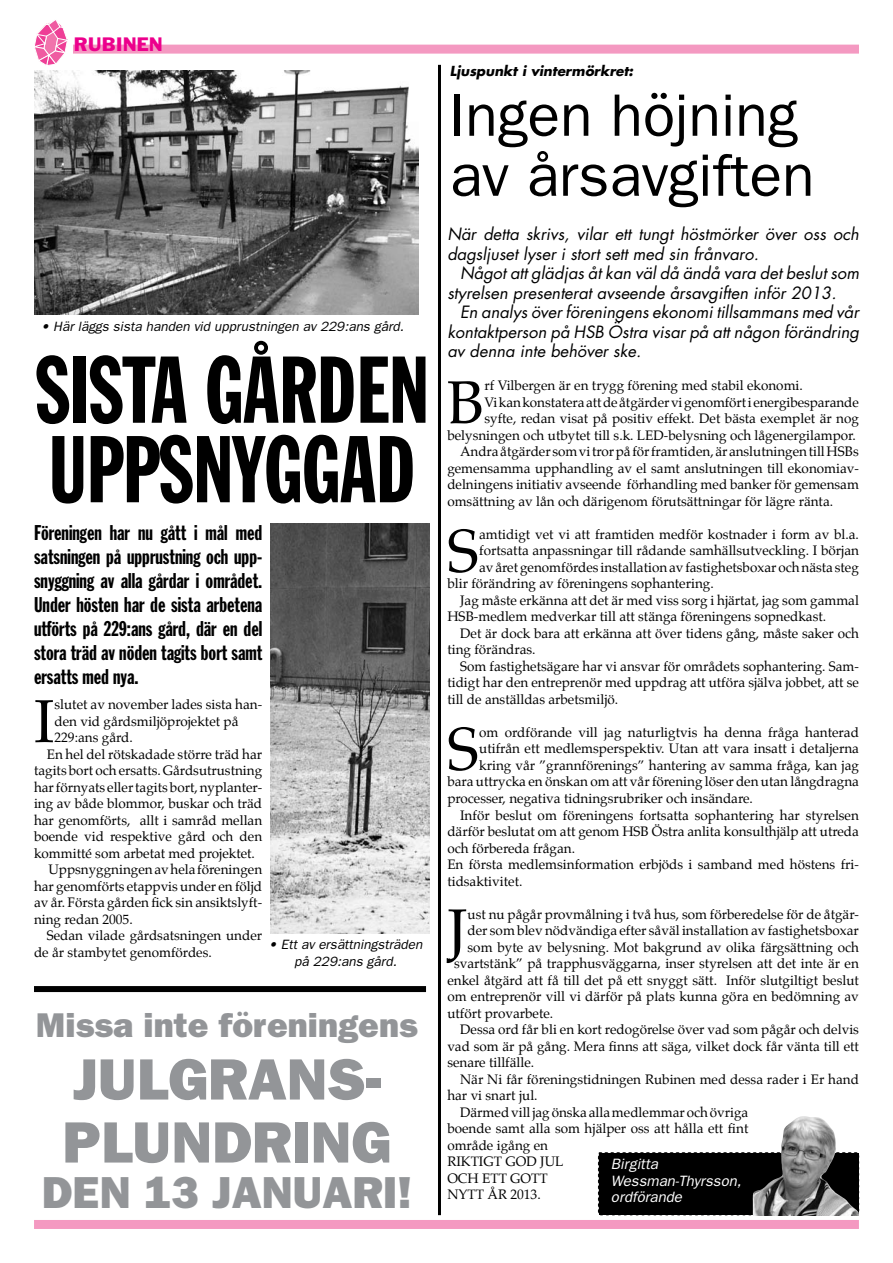
<style>
.page{position:relative;width:893px;height:1263px;background:#fff}
.page>*{position:absolute;margin:0;border:0;box-sizing:border-box;transform-origin:0 0}
.t1{font:93px/79.5px "Franklin Gothic Extra Cond";color:#000}
.t2{font:60.75px "Palatino";color:#000}
.t3{font:60px/60px "Franklin Gothic";color:#000}
.t4{font:800 58.5px/63px "Franklin Gothic";color:#939598}
.t5{font:800 45px "Franklin Gothic";color:#939598}
.t6{font:800 34.5px "Franklin Gothic";color:#939598}
.t7{font:21px/24px "Franklin Gothic Extra Cond";color:#000;text-align:justify}
.t8{font:18px "Franklin Gothic";color:#ec008c}
.t9{font:italic 16.5px/19.5px "Futura";color:#000}
.t10{font:italic 15px/16.5px "Franklin Gothic";color:#fff}
.t11{font:13.5px "Palatino";color:#000}
.t12{font:italic 13.5px/16.5px "Franklin Gothic";color:#000;text-align:center}
.t13{font:italic 700 13.5px "Futura";color:#000}
</style>
<div class="page">
<div style="left:598px;top:1152px;width:261px;height:64px;background:#000"></div>
<div style="left:34px;top:1220px;width:825px;height:9px;background:#f499c1"></div>
<div style="left:73px;top:45px;width:786px;height:9px;background:#f499c1"></div>
<svg style="left:34px;top:20px;width:34px;height:46px"></svg>
<hr style="left:438px;top:65px;width:3px;height:1150px;background:#000">
<img style="left:753px;top:1116px;width:106px;height:99px">
<img style="left:34px;top:70px;width:384px;height:245px">
<img style="left:271px;top:523px;width:158px;height:410px">
<div style="left:34px;top:986px;width:392px;height:6px;background:#000"></div>
<h3 class="t8" style="left:74px;top:33px;width:91px">RUBINEN</h3>
<p class="t12" style="left:41px;top:318px;width:364px">• Här läggs sista handen vid upprustningen av 229:ans gård.</p>
<h1 class="t1" style="left:36px;top:350px;width:395px">SISTA GÅRDEN<br>UPPSNYGGAD</h1>
<h3 class="t7" style="left:34px;top:521px;width:230px">Föreningen har nu gått i mål med satsningen på upprustning och upp&shy;snyggning av alla gårdar i området.<br>Under hösten har de sista arbetena utförts på 229:ans gård, där en del stora träd av nöden tagits bort samt ersatts med nya.</h3>
<h2 class="t2" style="left:34px;top:671px;width:22px">I</h2>
<p class="t11" style="left:54px;top:693px;width:209px">slutet av november lades sista han-</p>
<p class="t11" style="left:54px;top:710px;width:185px">den vid gårdsmiljöprojektet på</p>
<p class="t11" style="left:54px;top:726px;width:80px">229:ans gård.</p>
<p class="t11" style="left:47px;top:743px;width:217px">En hel del rötskadade större träd har</p>
<p class="t11" style="left:34px;top:759px;width:230px">tagits bort och ersatts. Gårdsutrustning</p>
<p class="t11" style="left:34px;top:776px;width:230px">har förnyats eller tagits bort, nyplanter-</p>
<p class="t11" style="left:34px;top:792px;width:230px">ing av både blommor, buskar och träd</p>
<p class="t11" style="left:34px;top:809px;width:230px">har genomförts, allt i samråd mellan</p>
<p class="t11" style="left:34px;top:825px;width:230px">boende vid respektive gård och den</p>
<p class="t11" style="left:34px;top:842px;width:222px">kommitté som arbetat med projektet.</p>
<p class="t11" style="left:48px;top:858px;width:215px">Uppsnyggningen av hela föreningen</p>
<p class="t11" style="left:34px;top:875px;width:230px">har genomförts etappvis under en följd</p>
<p class="t11" style="left:34px;top:891px;width:230px">av år. Första gården fick sin ansiktslyft-</p>
<p class="t11" style="left:34px;top:908px;width:100px">ning redan 2005.</p>
<p class="t11" style="left:47px;top:924px;width:217px">Sedan vilade gårdsatsningen under</p>
<p class="t11" style="left:34px;top:941px;width:179px">de år stambytet genomfördes.</p>
<p class="t12" style="left:269px;top:936px;width:155px">• Ett av ersättningsträden på 229:ans gård.</p>
<h3 class="t6" style="left:36px;top:1004px;width:383px">Missa inte föreningens</h3>
<h3 class="t4" style="left:62px;top:1047px;width:330px">JULGRANS-<br>PLUNDRING</h3>
<h3 class="t5" style="left:42px;top:1166px;width:371px">DEN 13 JANUARI!</h3>
<p class="t13" style="left:450px;top:61px;width:185px">Ljuspunkt i vintermörkret:</p>
<h3 class="t3" style="left:450px;top:84px;width:366px">Ingen höjning av årsavgiften</h3>
<p class="t9" style="left:447px;top:224px;width:413px">När detta skrivs, vilar ett tungt höstmörker över oss och dagsljuset lyser i stort sett med sin frånvaro.</p>
<p class="t9" style="left:447px;top:263px;width:413px;text-indent:13px">Något att glädjas åt kan väl då ändå vara det beslut som styrelsen presenterat avseende årsavgiften inför 2013.</p>
<p class="t9" style="left:447px;top:302px;width:413px;text-align:justify;text-indent:13px">En analys över föreningens ekonomi tillsammans med vår kontaktperson på HSB Östra visar på att någon förändring av denna inte behöver ske.</p>
<h2 class="t2" style="left:447px;top:352px;width:39px">B</h2>
<p class="t11" style="left:484px;top:375px;width:320px">rf Vilbergen är en trygg förening med stabil ekonomi.</p>
<p class="t11" style="left:484px;top:391px;width:376px">Vi kan konstatera att de åtgärder vi genomfört i energibesparande</p>
<p class="t11" style="left:484px;top:408px;width:376px">syfte, redan visat på positiv effekt. Det bästa exemplet är nog</p>
<p class="t11" style="left:447px;top:424px;width:410px">belysningen och utbytet till s.k. LED-belysning och lågenergilampor.</p>
<p class="t11" style="left:460px;top:441px;width:400px">Andra åtgärder som vi tror på för framtiden, är anslutningen till HSBs</p>
<p class="t11" style="left:447px;top:457px;width:413px">gemensamma upphandling av el samt anslutningen till ekonomiav-</p>
<p class="t11" style="left:447px;top:474px;width:413px">delningens initiativ avseende förhandling med banker för gemensam</p>
<p class="t11" style="left:447px;top:490px;width:387px">omsättning av lån och därigenom förutsättningar för lägre ränta.</p>
<h2 class="t2" style="left:447px;top:501px;width:33px">S</h2>
<p class="t11" style="left:479px;top:523px;width:381px">amtidigt vet vi att framtiden medför kostnader i form av bl.a.</p>
<p class="t11" style="left:479px;top:540px;width:381px">fortsatta anpassningar till rådande samhällsutveckling. I början</p>
<p class="t11" style="left:479px;top:556px;width:381px">av året genomfördes installation av fastighetsboxar och nästa steg</p>
<p class="t11" style="left:447px;top:573px;width:268px">blir förändring av föreningens sophantering.</p>
<p class="t11" style="left:460px;top:589px;width:400px">Jag måste erkänna att det är med viss sorg i hjärtat, jag som gammal</p>
<p class="t11" style="left:447px;top:606px;width:380px">HSB-medlem medverkar till att stänga föreningens sopnedkast.</p>
<p class="t11" style="left:460px;top:622px;width:400px">Det är dock bara att erkänna att över tidens gång, måste saker och</p>
<p class="t11" style="left:447px;top:639px;width:90px">ting förändras.</p>
<p class="t11" style="left:460px;top:655px;width:400px">Som fastighetsägare har vi ansvar för områdets sophantering. Sam-</p>
<p class="t11" style="left:447px;top:672px;width:413px">tidigt har den entreprenör med uppdrag att utföra själva jobbet, att se</p>
<p class="t11" style="left:447px;top:688px;width:172px">till de anställdas arbetsmiljö.</p>
<h2 class="t2" style="left:447px;top:699px;width:33px">S</h2>
<p class="t11" style="left:479px;top:721px;width:381px">om ordförande vill jag naturligtvis ha denna fråga hanterad</p>
<p class="t11" style="left:479px;top:738px;width:381px">utifrån ett medlemsperspektiv. Utan att vara insatt i detaljerna</p>
<p class="t11" style="left:479px;top:754px;width:381px">kring vår ”grannförenings” hantering av samma fråga, kan jag</p>
<p class="t11" style="left:447px;top:771px;width:413px">bara uttrycka en önskan om att vår förening löser den utan långdragna</p>
<p class="t11" style="left:447px;top:787px;width:307px">processer, negativa tidningsrubriker och insändare.</p>
<p class="t11" style="left:460px;top:804px;width:400px">Inför beslut om föreningens fortsatta sophantering har styrelsen</p>
<p class="t11" style="left:447px;top:820px;width:413px">därför beslutat om att genom HSB Östra anlita konsulthjälp att utreda</p>
<p class="t11" style="left:447px;top:837px;width:129px">och förbereda frågan.</p>
<p class="t11" style="left:447px;top:853px;width:413px">En första medlemsinformation erbjöds i samband med höstens fri-</p>
<p class="t11" style="left:447px;top:870px;width:77px">tidsaktivitet.</p>
<h2 class="t2" style="left:447px;top:880px;width:22px">J</h2>
<p class="t11" style="left:468px;top:903px;width:393px">ust nu pågår provmålning i två hus, som förberedelse för de åtgär-</p>
<p class="t11" style="left:468px;top:919px;width:393px">der som blev nödvändiga efter såväl installation av fastighetsboxar</p>
<p class="t11" style="left:468px;top:936px;width:393px">som byte av belysning. Mot bakgrund av olika färgsättning och</p>
<p class="t11" style="left:447px;top:952px;width:413px">”svartstänk” på trapphusväggarna, inser styrelsen att det inte är en</p>
<p class="t11" style="left:447px;top:969px;width:413px">enkel åtgärd att få till det på ett snyggt sätt. Inför slutgiltigt beslut</p>
<p class="t11" style="left:447px;top:985px;width:413px">om entreprenör vill vi därför på plats kunna göra en bedömning av</p>
<p class="t11" style="left:447px;top:1002px;width:107px">utfört provarbete.</p>
<p class="t11" style="left:460px;top:1018px;width:400px">Dessa ord får bli en kort redogörelse över vad som pågår och delvis</p>
<p class="t11" style="left:447px;top:1035px;width:413px">vad som är på gång. Mera finns att säga, vilket dock får vänta till ett</p>
<p class="t11" style="left:447px;top:1051px;width:88px">senare tillfälle.</p>
<p class="t11" style="left:460px;top:1068px;width:400px">När Ni får föreningstidningen Rubinen med dessa rader i Er hand</p>
<p class="t11" style="left:447px;top:1084px;width:92px">har vi snart jul.</p>
<p class="t11" style="left:460px;top:1101px;width:290px">Därmed vill jag önska alla medlemmar och övriga</p>
<p class="t11" style="left:447px;top:1117px;width:303px">boende samt alla som hjälper oss att hålla ett fint</p>
<p class="t11" style="left:447px;top:1134px;width:102px">område igång en</p>
<p class="t11" style="left:447px;top:1150px;width:118px">RIKTIGT GOD JUL</p>
<p class="t11" style="left:447px;top:1167px;width:102px">OCH ETT GOTT</p>
<p class="t11" style="left:447px;top:1183px;width:95px">NYTT ÅR 2013.</p>
<p class="t10" style="left:611px;top:1155px;width:132px">Birgitta<br>Wessman-Thyrsson, ordförande</p>
</div>
